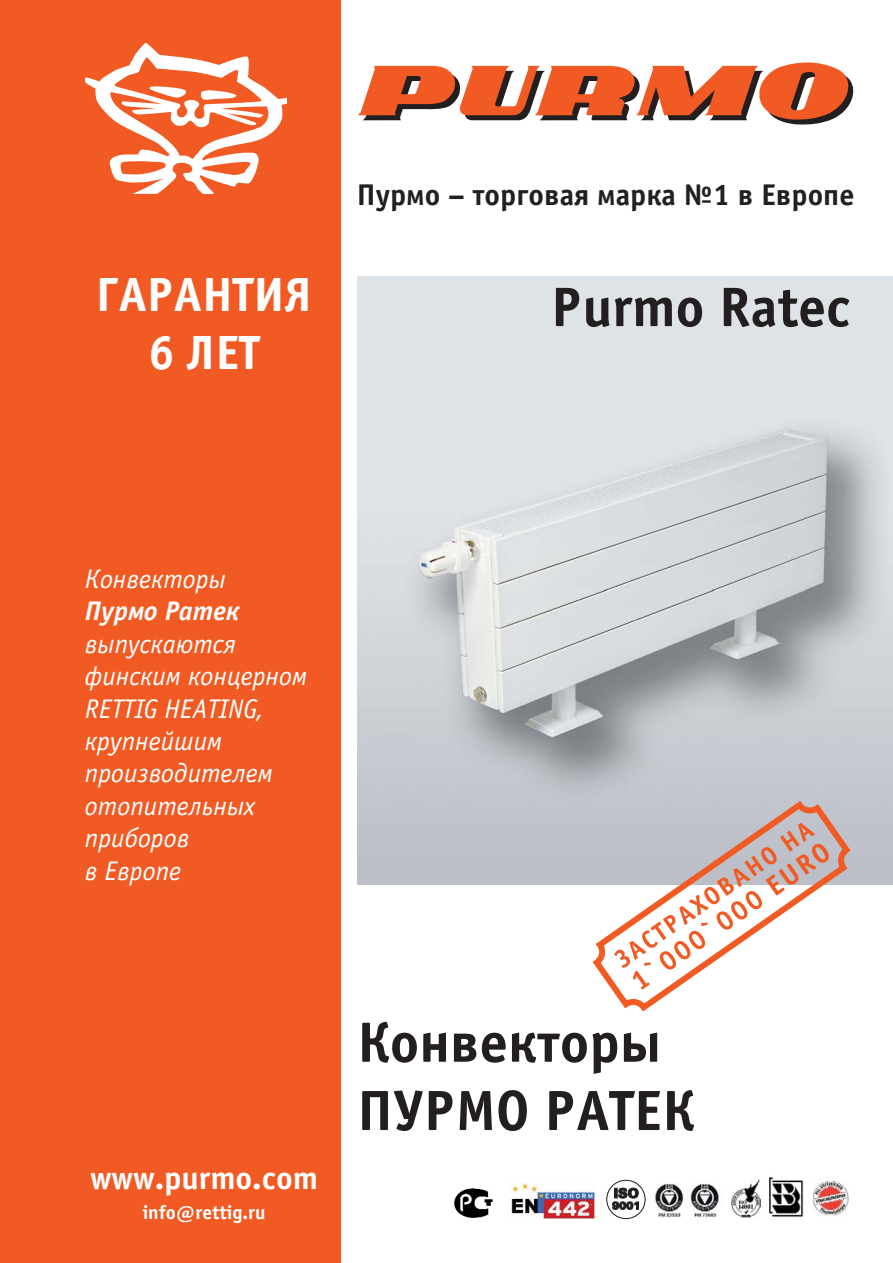
<style>
.page{position:relative;width:893px;height:1263px;background:#fff}
.page>*{position:absolute;margin:0;border:0;box-sizing:border-box;transform-origin:0 0}
.t1{font:56.85px/68.2px "ITC Officina Sans Bold Cyrillic";color:#231f20}
.t2{font:55.8px "ITC Officina Sans Bold Cyrillic";color:#231f20}
.t3{font:48.15px/57.8px "ITC Officina Sans Bold Cyrillic";color:#fff;text-align:center}
.t4{font:32.25px "ITC Officina Sans Bold Cyrillic";color:#fff}
.t5{font:30px "ITC Officina Sans Bold Cyrillic";color:#231f20}
.t6{font:27px/32.4px "ITC Officina Sans Italic Cyrillic";color:#fff}
.t7{font:27px "ITC Officina Sans BI Cyrillic";color:#fff}
.t8{font:19.5px "ITC Officina Sans Bold Cyrillic";color:#fff}
</style>
<div class="page">
<div style="left:0;top:0;width:340px;height:1263px;background:#f15a22"></div>
<img style="left:357px;top:276px;width:535px;height:608px">
<svg style="left:357px;top:62px;width:497px;height:63px"></svg>
<svg style="left:85px;top:43px;width:201px;height:151px"></svg>
<svg style="left:592px;top:801px;width:258px;height:211px"></svg>
<svg style="left:614px;top:823px;width:217px;height:167px"></svg>
<img style="left:454px;top:1188px;width:39px;height:30px">
<img style="left:510px;top:1182px;width:85px;height:38px">
<img style="left:731px;top:1179px;width:29px;height:38px">
<img style="left:769px;top:1176px;width:35px;height:41px">
<img style="left:655px;top:1183px;width:65px;height:34px">
<img style="left:813px;top:1177px;width:36px;height:39px">
<div style="left:606px;top:1180px;width:39px;height:39px;border:1px solid #231f20;border-radius:50%"></div>
<svg style="left:612px;top:1187px;width:27px;height:23px"></svg>
<h3 class="t3" style="left:96px;top:271px;width:218px">ГАРАНТИЯ<br>6 ЛЕТ</h3>
<p class="t5" style="left:357px;top:183px;width:499px">Пурмо – торговая марка №1 в Европе</p>
<h2 class="t2" style="left:551px;top:286px;width:301px">Purmo Rateс</h2>
<p class="t6" style="left:85px;top:565px;width:143px">Конвекторы</p>
<p class="t7" style="left:85px;top:601px;width:156px">Пурмо Ратек</p>
<p class="t6" style="left:85px;top:629px;width:224px">выпускаются финским концерном<br>RETTIG HEATING, крупнейшим производителем отопительных приборов<br>в Европе</p>
<p class="t4" style="left:90px;top:1166px;width:229px">www.purmo.com</p>
<p class="t8" style="left:142px;top:1205px;width:125px">info@rettig.ru</p>
<h1 class="t1" style="left:357px;top:1014px;width:339px">Конвекторы<br>ПУРМО РАТЕК</h1>
</div>
